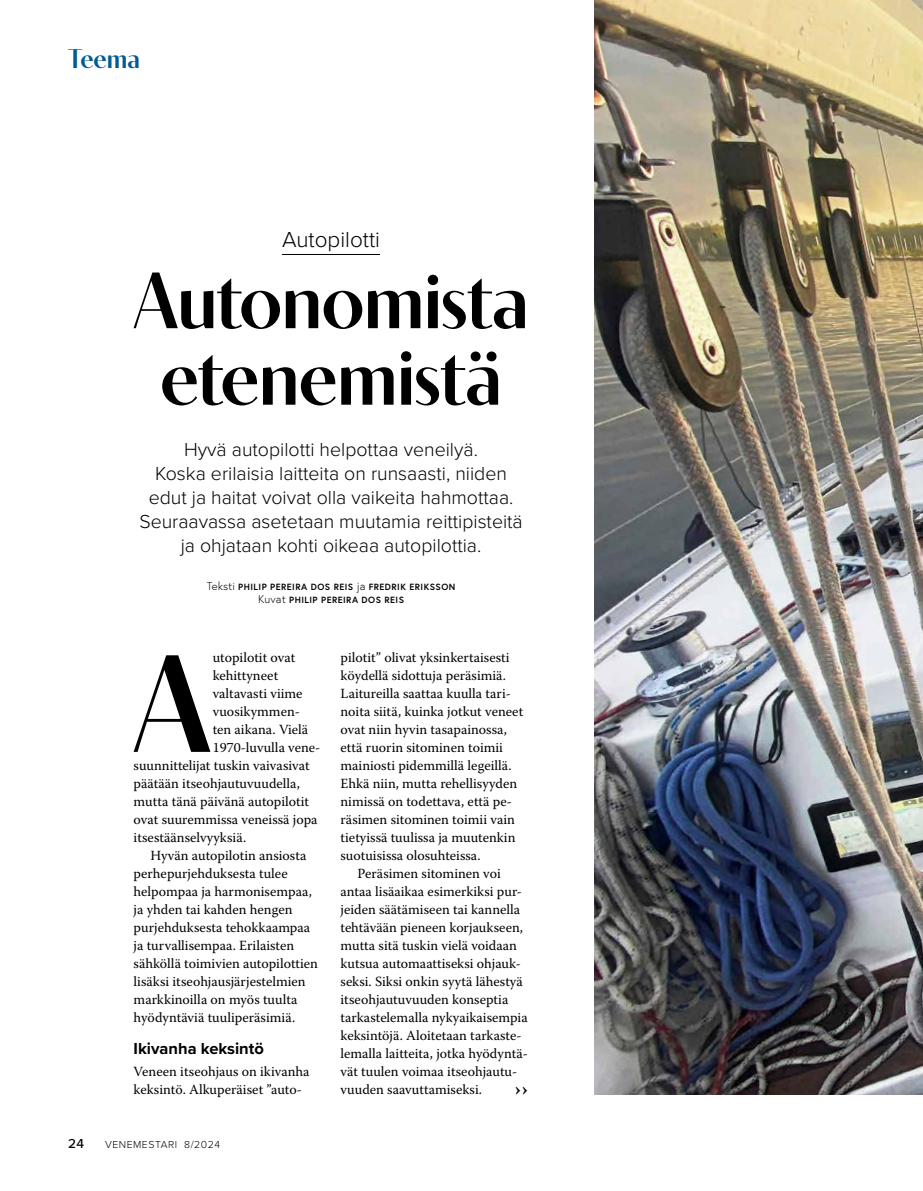
<style>
.page{position:relative;width:923px;height:1191px;background:#fff}
.page>*{position:absolute;margin:0;border:0;box-sizing:border-box;transform-origin:0 0}
.t1{font:500 137.85px "Contralto";color:#000}
.t2{font:500 79.5px/76.5px "Contralto";letter-spacing:-.01em;color:#000;text-align:center}
.t3{font:500 27px "Contralto";letter-spacing:-.005em;color:#005c95}
.t4{font:300 22.5px "Proxima Nova";color:#000}
.t5{font:300 19.5px/24px "Proxima Nova";color:#000;text-align:center}
.t6{font:700 19.5px "Warnock Pro";color:#000}
.t7{font:700 16.5px "Proxima Nova";color:#000}
.t8{font:13.95px/18px "Warnock Pro";color:#000}
.t9{font:500 13.5px "Proxima Nova";color:#000}
.t10{font:300 10.5px "Proxima Nova";letter-spacing:.05em;color:#000}
.t11{font:700 9px/13.5px "Europa";letter-spacing:.05em;color:#000;text-align:center}
.s1{font-weight:300;font-size:11.25px}
</style>
<div class="page">
<img style="left:594px;top:0;width:329px;height:1094px">
<hr style="left:282px;top:254px;width:98px;height:1px;background:#000">
<h3 class="t3" style="left:68px;top:38px;width:73px">Teema</h3>
<h3 class="t4" style="left:282px;top:223px;width:99px">Autopilotti</h3>
<h2 class="t2" style="left:133px;top:255px;width:397px">Autonomista etenemistä</h2>
<h3 class="t5" style="left:139px;top:436px;width:385px">Hyvä autopilotti helpottaa veneilyä.<br>Koska erilaisia laitteita on runsaasti, niiden edut ja haitat voivat olla vaikeita hahmottaa.<br>Seuraavassa asetetaan muutamia reittipisteitä ja ohjataan kohti oikeaa autopilottia.</h3>
<p class="t11" style="left:207px;top:579px;width:250px"><span class="s1">Teksti</span> PHILIP PEREIRA DOS REIS <span class="s1">ja</span> FREDRIK ERIKSSON<br><span class="s1">Kuvat</span> PHILIP PEREIRA DOS REIS</p>
<h1 class="t1" style="left:133px;top:599px;width:80px">A</h1>
<p class="t8" style="left:213px;top:648px;width:84px">utopilotit ovat</p>
<p class="t8" style="left:213px;top:666px;width:67px">kehittyneet</p>
<p class="t8" style="left:213px;top:684px;width:91px">valtavasti viime</p>
<p class="t8" style="left:213px;top:702px;width:89px">vuosikymmen-</p>
<p class="t8" style="left:213px;top:720px;width:97px">ten aikana. Vielä</p>
<p class="t8" style="left:213px;top:738px;width:108px">1970-luvulla vene-</p>
<p class="t8" style="left:134px;top:756px;width:178px">suunnittelijat tuskin vaivasivat</p>
<p class="t8" style="left:134px;top:774px;width:168px">päätään itseohjautuvuudella,</p>
<p class="t8" style="left:134px;top:792px;width:177px">mutta tänä päivänä autopilotit</p>
<p class="t8" style="left:134px;top:810px;width:185px">ovat suuremmissa veneissä jopa</p>
<p class="t8" style="left:134px;top:828px;width:114px">itsestäänselvyyksiä.</p>
<p class="t8" style="left:151px;top:846px;width:157px">Hyvän autopilotin ansiosta</p>
<p class="t8" style="left:134px;top:864px;width:156px">perhepurjehduksesta tulee</p>
<p class="t8" style="left:134px;top:882px;width:180px">helpompaa ja harmonisempaa,</p>
<p class="t8" style="left:134px;top:900px;width:160px">ja yhden tai kahden hengen</p>
<p class="t8" style="left:134px;top:918px;width:178px">purjehduksesta tehokkaampaa</p>
<p class="t8" style="left:134px;top:936px;width:162px">ja turvallisempaa. Erilaisten</p>
<p class="t8" style="left:134px;top:954px;width:186px">sähköllä toimivien autopilottien</p>
<p class="t8" style="left:134px;top:972px;width:173px">lisäksi itseohjausjärjestelmien</p>
<p class="t8" style="left:134px;top:990px;width:165px">markkinoilla on myös tuulta</p>
<p class="t8" style="left:134px;top:1008px;width:163px">hyödyntäviä tuuliperäsimiä.</p>
<p class="t7" style="left:134px;top:1035px;width:132px">Ikivanha keksintö</p>
<p class="t8" style="left:134px;top:1062px;width:177px">Veneen itseohjaus on ikivanha keksintö. Alkuperäiset ”auto-</p>
<p class="t9" style="left:68px;top:1133px;width:18px">24</p>
<p class="t10" style="left:105px;top:1137px;width:116px">VENEMESTARI 8/2024</p>
<p class="t8" style="left:340px;top:648px;width:171px">pilotit” olivat yksinkertaisesti</p>
<p class="t8" style="left:340px;top:666px;width:167px">köydellä sidottuja peräsimiä.</p>
<p class="t8" style="left:340px;top:684px;width:172px">Laitureilla saattaa kuulla tari-</p>
<p class="t8" style="left:340px;top:702px;width:184px">noita siitä, kuinka jotkut veneet</p>
<p class="t8" style="left:340px;top:720px;width:168px">ovat niin hyvin tasapainossa,</p>
<p class="t8" style="left:340px;top:738px;width:164px">että ruorin sitominen toimii</p>
<p class="t8" style="left:340px;top:756px;width:173px">mainiosti pidemmillä legeillä.</p>
<p class="t8" style="left:340px;top:774px;width:178px">Ehkä niin, mutta rehellisyyden</p>
<p class="t8" style="left:340px;top:792px;width:173px">nimissä on todettava, että pe-</p>
<p class="t8" style="left:340px;top:810px;width:176px">räsimen sitominen toimii vain</p>
<p class="t8" style="left:340px;top:828px;width:176px">tietyissä tuulissa ja muutenkin</p>
<p class="t8" style="left:340px;top:846px;width:142px">suotuisissa olosuhteissa.</p>
<p class="t8" style="left:357px;top:864px;width:145px">Peräsimen sitominen voi</p>
<p class="t8" style="left:340px;top:882px;width:183px">antaa lisäaikaa esimerkiksi pur-</p>
<p class="t8" style="left:340px;top:900px;width:181px">jeiden säätämiseen tai kannella</p>
<p class="t8" style="left:340px;top:918px;width:184px">tehtävään pieneen korjaukseen,</p>
<p class="t8" style="left:340px;top:936px;width:178px">mutta sitä tuskin vielä voidaan</p>
<p class="t8" style="left:340px;top:954px;width:182px">kutsua automaattiseksi ohjauk-</p>
<p class="t8" style="left:340px;top:972px;width:184px">seksi. Siksi onkin syytä lähestyä</p>
<p class="t8" style="left:340px;top:990px;width:169px">itseohjautuvuuden konseptia</p>
<p class="t8" style="left:340px;top:1008px;width:189px">tarkastelemalla nykyaikaisempia</p>
<p class="t8" style="left:340px;top:1026px;width:183px">keksintöjä. Aloitetaan tarkaste-</p>
<p class="t8" style="left:340px;top:1044px;width:189px">lemalla laitteita, jotka hyödyntä-</p>
<p class="t8" style="left:340px;top:1062px;width:178px">vät tuulen voimaa itseohjautu-</p>
<p class="t8" style="left:340px;top:1080px;width:143px">vuuden saavuttamiseksi.</p>
<h3 class="t6" style="left:515px;top:1077px;width:15px">››</h3>
</div>
